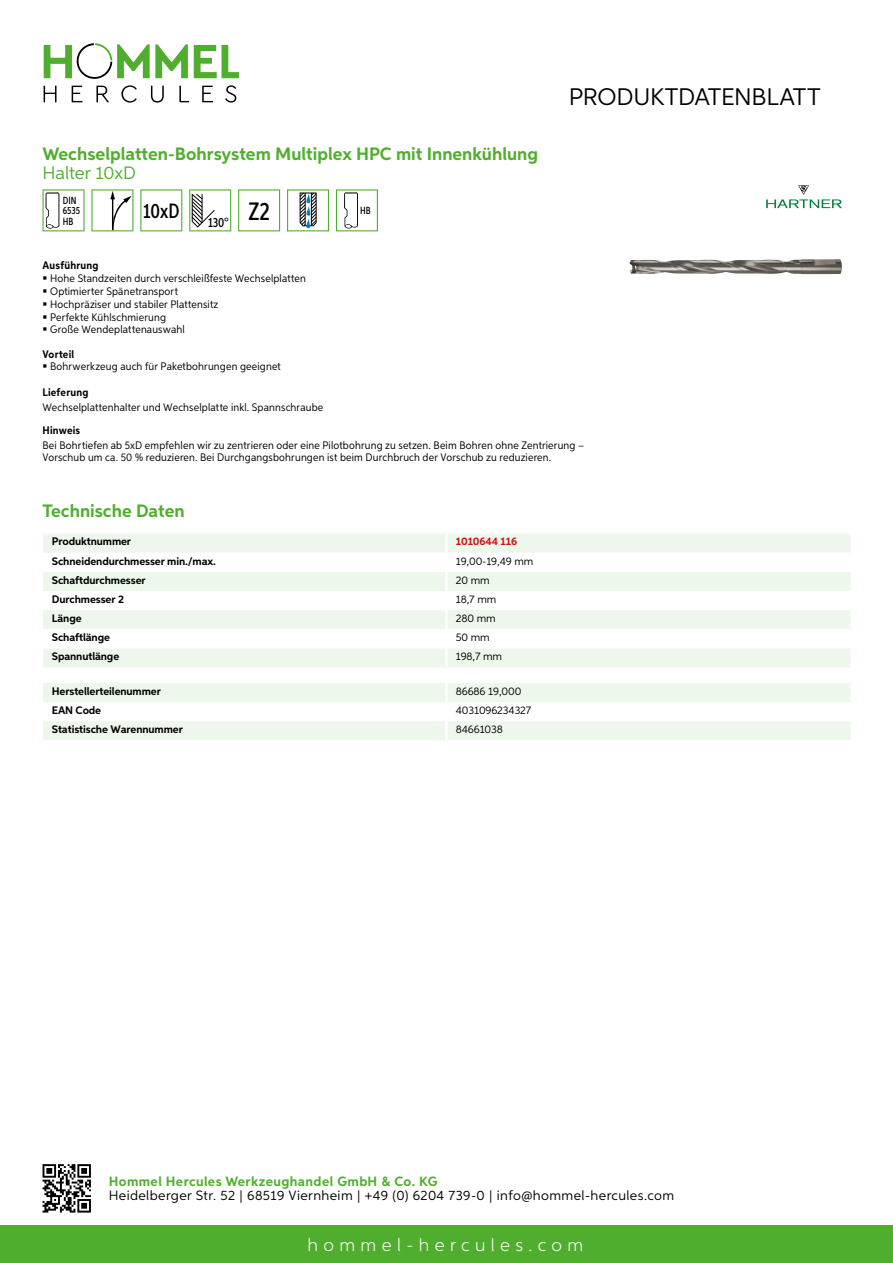
<style>
.page{position:relative;width:893px;height:1263px;background:#fff}
.page>*{position:absolute;margin:0;border:0;box-sizing:border-box;transform-origin:0 0}
.t1{font:24px "Aspira";letter-spacing:-.01em;color:#000}
.t2{font:500 20.7px "Aspira XX Nar";color:#000}
.t3{font:700 18px "Aspira";color:#50ae2f}
.t4{font:300 18px "Aspira";letter-spacing:.3em;color:#fff}
.t5{font:18px "Aspira";color:#50ae2f}
.t6{font:13.5px "Aspira";letter-spacing:.03em;color:#000}
.t7{font:700 13.5px "Aspira";letter-spacing:.03em;color:#50ae2f}
.t8{font:500 13.35px "Aspira XX Nar";color:#000}
.t9{font:10.95px/12.8px "Aspira Nar";letter-spacing:.015em;color:#000}
.t10{font:700 10.95px "Aspira";letter-spacing:-.01em;color:#000}
.t11{font:10.95px "Aspira";letter-spacing:-.01em;color:#000}
.t12{font:700 10.95px "Aspira Nar";letter-spacing:.02em;color:#000}
.t13{font:700 10.95px "Aspira";letter-spacing:-.01em;color:#cd1013}
.t14{font:500 10.35px/10.4px "Aspira XX Nar";color:#000}
</style>
<div class="page">
<div style="left:0;top:1226px;width:893px;height:37px;background:#50ae2f"></div>
<svg style="left:43px;top:1164px;width:48px;height:48px"></svg>
<svg style="left:194px;top:45px;width:45px;height:33px"></svg>
<svg style="left:44px;top:43px;width:144px;height:36px"></svg>
<svg style="left:44px;top:86px;width:13px;height:16px"></svg>
<svg style="left:72px;top:86px;width:10px;height:16px"></svg>
<svg style="left:96px;top:86px;width:13px;height:16px"></svg>
<svg style="left:121px;top:85px;width:16px;height:18px"></svg>
<svg style="left:151px;top:86px;width:13px;height:17px"></svg>
<svg style="left:179px;top:86px;width:10px;height:16px"></svg>
<svg style="left:202px;top:86px;width:11px;height:16px"></svg>
<svg style="left:225px;top:85px;width:11px;height:18px"></svg>
<div style="left:43px;top:534px;width:807px;height:133px;background:#eef7eb"></div>
<svg style="left:43px;top:553px;width:807px;height:95px"></svg>
<hr style="left:445px;top:533px;width:3px;height:20px;background:#fff">
<hr style="left:445px;top:553px;width:3px;height:19px;background:#fff">
<hr style="left:445px;top:572px;width:3px;height:19px;background:#fff">
<hr style="left:445px;top:591px;width:3px;height:19px;background:#fff">
<hr style="left:445px;top:610px;width:3px;height:19px;background:#fff">
<hr style="left:445px;top:629px;width:3px;height:19px;background:#fff">
<hr style="left:445px;top:648px;width:3px;height:19px;background:#fff">
<svg style="left:43px;top:683px;width:807px;height:57px"></svg>
<hr style="left:445px;top:721px;width:3px;height:19px;background:#fff">
<svg style="left:43px;top:189px;width:42px;height:42px"></svg>
<svg style="left:91px;top:189px;width:42px;height:42px"></svg>
<svg style="left:140px;top:189px;width:42px;height:42px"></svg>
<svg style="left:189px;top:189px;width:42px;height:42px"></svg>
<svg style="left:238px;top:189px;width:42px;height:42px"></svg>
<svg style="left:287px;top:189px;width:42px;height:42px"></svg>
<svg style="left:336px;top:189px;width:42px;height:42px"></svg>
<img style="left:629px;top:259px;width:213px;height:15px">
<svg style="left:766px;top:185px;width:76px;height:23px"></svg>
<h3 class="t3" style="left:43px;top:142px;width:497px">Wechselplatten-Bohrsystem Multiplex HPC mit Innenkühlung</h3>
<h3 class="t5" style="left:43px;top:162px;width:92px">Halter 10xD</h3>
<p class="t14" style="left:63px;top:195px;width:19px">DIN<br>6535<br>HB</p>
<h2 class="t2" style="left:143px;top:198px;width:38px">10xD</h2>
<p class="t8" style="left:208px;top:215px;width:63px">130° <sup>Z2</sup></p>
<p class="t14" style="left:360px;top:205px;width:12px">HB</p>
<h1 class="t1" style="left:569px;top:82px;width:253px">Produktdatenblatt</h1>
<p class="t12" style="left:43px;top:259px;width:58px">Ausführung</p>
<p class="t9" style="left:50px;top:272px;width:257px">Hohe Standzeiten durch verschleißfeste Wechselplatten Optimierter Spänetransport<br>Hochpräziser und stabiler Plattensitz<br>Perfekte Kühlschmierung<br>Große Wendeplattenauswahl</p>
<p class="t12" style="left:43px;top:347px;width:33px">Vorteil</p>
<p class="t9" style="left:50px;top:360px;width:232px">Bohrwerkzeug auch für Paketbohrungen geeignet</p>
<p class="t12" style="left:43px;top:385px;width:47px">Lieferung</p>
<p class="t9" style="left:43px;top:400px;width:282px">Wechselplattenhalter und Wechselplatte inkl. Spannschraube</p>
<p class="t12" style="left:43px;top:423px;width:39px">Hinweis</p>
<p class="t9" style="left:43px;top:439px;width:543px;line-height:12px">Bei Bohrtiefen ab 5xD empfehlen wir zu zentrieren oder eine Pilotbohrung zu setzen. Beim Bohren ohne Zentrierung –<br>Vorschub um ca. 50 % reduzieren. Bei Durchgangsbohrungen ist beim Durchbruch der Vorschub zu reduzieren.</p>
<h3 class="t3" style="left:43px;top:499px;width:144px">Technische Daten</h3>
<p class="t10" style="left:52px;top:535px;width:81px">Produktnummer</p>
<p class="t13" style="left:456px;top:535px;width:63px">1010644 116</p>
<p class="t10" style="left:52px;top:554px;width:166px">Schneidendurchmesser min./max.</p>
<p class="t11" style="left:456px;top:554px;width:79px">19,00-19,49 mm</p>
<p class="t10" style="left:52px;top:573px;width:95px">Schaftdurchmesser</p>
<p class="t11" style="left:456px;top:573px;width:35px">20 mm</p>
<p class="t10" style="left:52px;top:592px;width:74px">Durchmesser 2</p>
<p class="t11" style="left:456px;top:592px;width:42px">18,7 mm</p>
<p class="t10" style="left:52px;top:611px;width:31px">Länge</p>
<p class="t11" style="left:456px;top:612px;width:41px">280 mm</p>
<p class="t10" style="left:52px;top:631px;width:60px">Schaftlänge</p>
<p class="t11" style="left:456px;top:631px;width:35px">50 mm</p>
<p class="t10" style="left:52px;top:650px;width:69px">Spannutlänge</p>
<p class="t11" style="left:456px;top:650px;width:48px">198,7 mm</p>
<p class="t10" style="left:52px;top:684px;width:111px">Herstellerteilenummer</p>
<p class="t11" style="left:456px;top:684px;width:67px">86686 19,000</p>
<p class="t10" style="left:52px;top:703px;width:51px">EAN Code</p>
<p class="t11" style="left:456px;top:703px;width:77px">4031096234327</p>
<p class="t10" style="left:52px;top:723px;width:132px">Statistische Warennummer</p>
<p class="t11" style="left:456px;top:723px;width:49px">84661038</p>
<p class="t7" style="left:109px;top:1172px;width:330px">Hommel Hercules Werkzeughandel GmbH &amp; Co. KG</p>
<p class="t6" style="left:109px;top:1187px;width:567px">Heidelberger Str. 52 | 68519 Viernheim | +49 (0) 6204 739-0 | info@hommel-hercules.com</p>
<h3 class="t4" style="left:307px;top:1234px;width:277px">hommel-hercules.com</h3>
</div>
